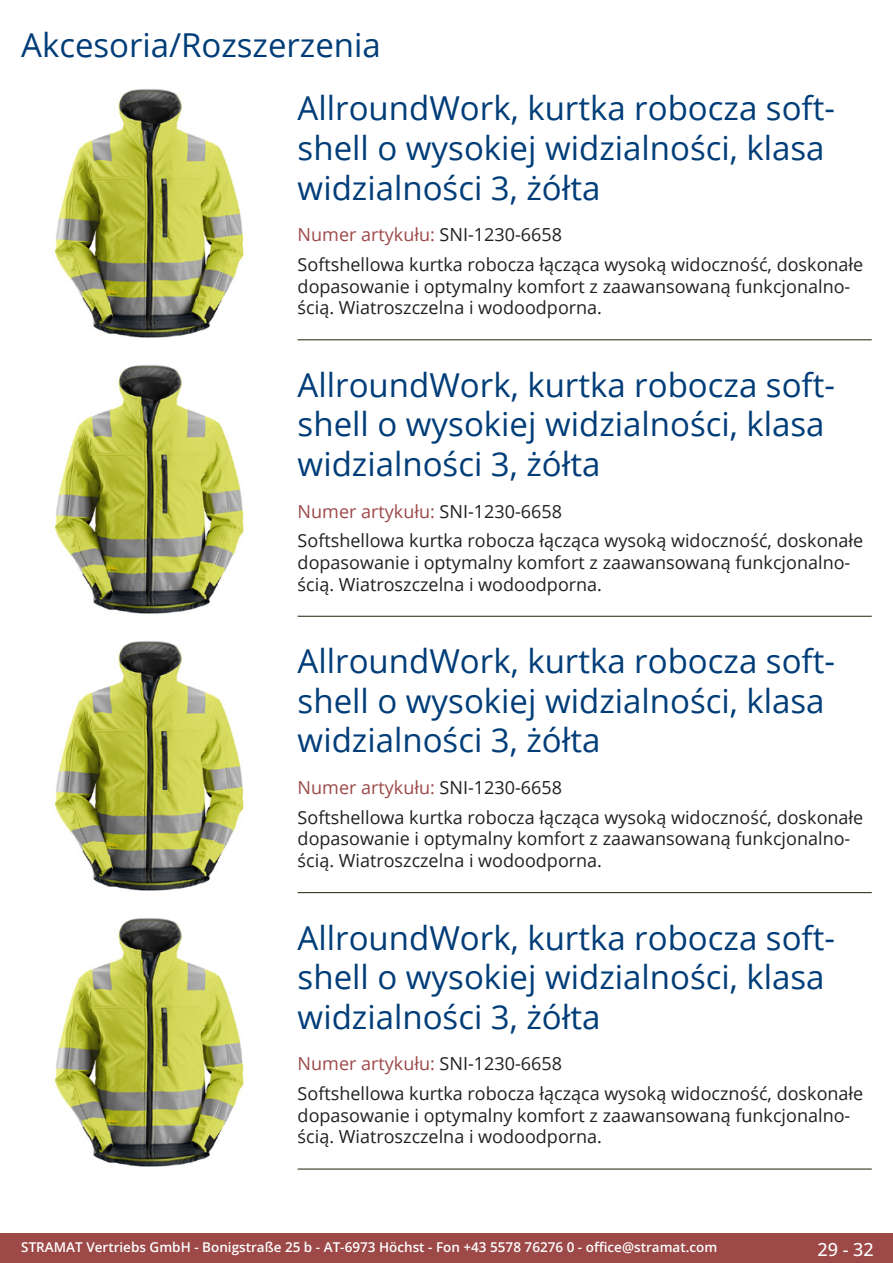
<style>
.page{position:relative;width:893px;height:1263px;background:#fff}
.page>*{position:absolute;margin:0;border:0;box-sizing:border-box;transform-origin:0 0}
.Produkttitel{font:33px/39.6px "Open Sans";color:#003d78}
.RastTitel{font:33px "Open Sans";color:#003d78}
.Beschreibung_Text{font:18px/21.6px "Open Sans";color:#231f20}
.TechDaten_Überschrif{font:18px "Open Sans";color:#9c4948}
.t1{font:500 18px "Open Sans";color:#fff}
.t2{font:600 13.5px "Open Sans";color:#fff}
.s1{color:#231f20}
</style>
<div class="page">
<div style="left:0;top:1233px;width:893px;height:30px;background:#9c4948"></div>
<hr style="left:298px;top:340px;width:574px;height:1px;background:#201d08">
<hr style="left:298px;top:616px;width:574px;height:1px;background:#201d08">
<hr style="left:298px;top:892px;width:574px;height:1px;background:#201d08">
<hr style="left:298px;top:1169px;width:574px;height:1px;background:#201d08">
<img style="left:55px;top:89px;width:189px;height:249px">
<img style="left:55px;top:365px;width:189px;height:249px">
<img style="left:55px;top:641px;width:189px;height:250px">
<img style="left:55px;top:918px;width:189px;height:249px">
<p class="RastTitel" style="left:21px;top:22px;width:361px">Akcesoria/Rozszerzenia</p>
<p class="Produkttitel" style="left:298px;top:88px;width:539px">AllroundWork, kurtka robocza soft&shy;shell o wysokiej widzialności, klasa widzialności 3, żółta</p>
<p class="TechDaten_Überschrif" style="left:298px;top:222px;width:266px">Numer artykułu: <span class="s1">SNI-1230-6658</span></p>
<p class="Beschreibung_Text" style="left:298px;top:253px;width:567px">Softshellowa kurtka robocza łącząca wysoką widoczność, doskonałe dopasowanie i optymalny komfort z zaawansowaną funkcjonalno&shy;ścią. Wiatroszczelna i wodoodporna.</p>
<p class="Produkttitel" style="left:298px;top:364px;width:539px">AllroundWork, kurtka robocza soft&shy;shell o wysokiej widzialności, klasa widzialności 3, żółta</p>
<p class="TechDaten_Überschrif" style="left:298px;top:499px;width:266px">Numer artykułu: <span class="s1">SNI-1230-6658</span></p>
<p class="Beschreibung_Text" style="left:298px;top:530px;width:567px">Softshellowa kurtka robocza łącząca wysoką widoczność, doskonałe dopasowanie i optymalny komfort z zaawansowaną funkcjonalno&shy;ścią. Wiatroszczelna i wodoodporna.</p>
<p class="Produkttitel" style="left:298px;top:640px;width:539px">AllroundWork, kurtka robocza soft&shy;shell o wysokiej widzialności, klasa widzialności 3, żółta</p>
<p class="TechDaten_Überschrif" style="left:298px;top:775px;width:266px">Numer artykułu: <span class="s1">SNI-1230-6658</span></p>
<p class="Beschreibung_Text" style="left:298px;top:806px;width:567px">Softshellowa kurtka robocza łącząca wysoką widoczność, doskonałe dopasowanie i optymalny komfort z zaawansowaną funkcjonalno&shy;ścią. Wiatroszczelna i wodoodporna.</p>
<p class="Produkttitel" style="left:298px;top:917px;width:539px">AllroundWork, kurtka robocza soft&shy;shell o wysokiej widzialności, klasa widzialności 3, żółta</p>
<p class="TechDaten_Überschrif" style="left:298px;top:1051px;width:266px">Numer artykułu: <span class="s1">SNI-1230-6658</span></p>
<p class="Beschreibung_Text" style="left:298px;top:1082px;width:567px">Softshellowa kurtka robocza łącząca wysoką widoczność, doskonałe dopasowanie i optymalny komfort z zaawansowaną funkcjonalno&shy;ścią. Wiatroszczelna i wodoodporna.</p>
<p class="t2" style="left:21px;top:1238px;width:698px">STRAMAT Vertriebs GmbH - Bonigstraße 25 b - AT-6973 Höchst - Fon +43 5578 76276 0 - office@stramat.com</p>
<p class="t1" style="left:817px;top:1237px;width:58px">29 - 32</p>
</div>
